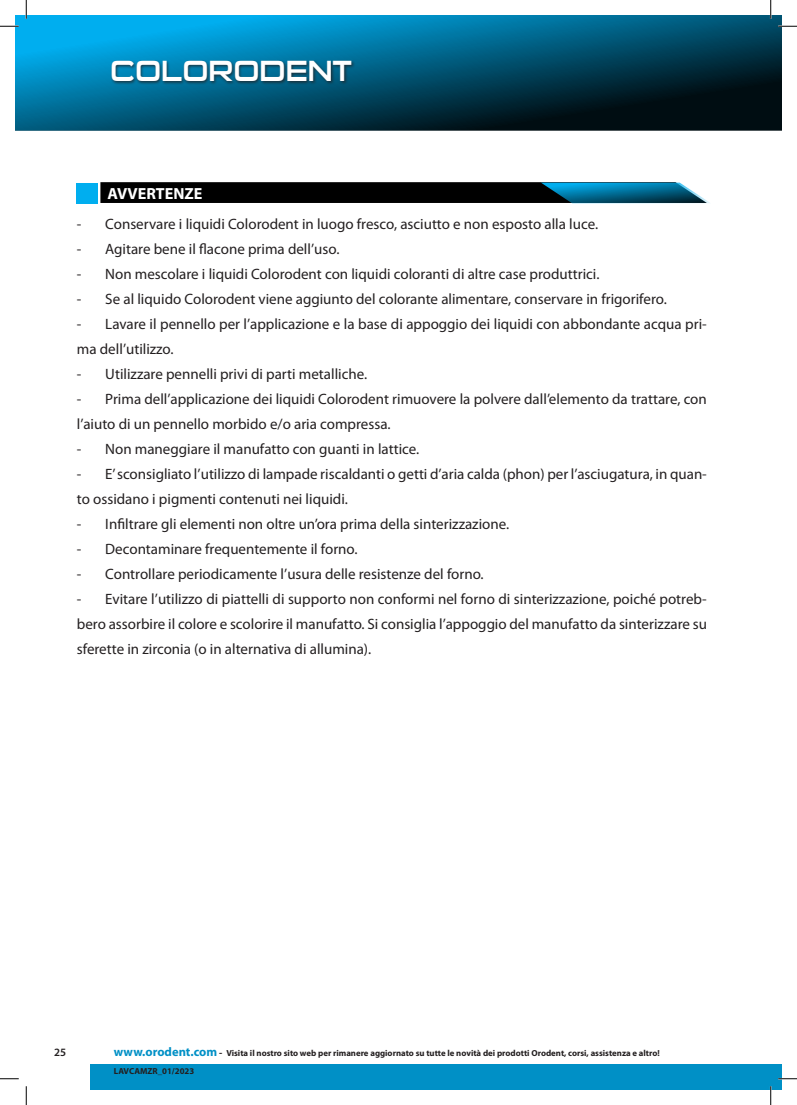
<style>
.page{position:relative;width:797px;height:1105px;background:#fff}
.page>*{position:absolute;margin:0;border:0;box-sizing:border-box;transform-origin:0 0}
.t1{font:28.75px "Sui Generis Rg";color:#fff}
.t2{font:700 16.12px "Myriad Pro";color:#fff}
.t3{font:15px/25px "Myriad Pro";color:#231f20}
.t4{font:600 11.25px "Myriad Pro";color:#231f20}
.t5{font:700 8.75px/17.5px "Myriad Pro";color:#231f20}
.s1{font-size:12.5px;color:#0090c6}
.s2{font-size:10px}
</style>
<div class="page">
<div style="left:90px;top:1065px;width:691px;height:24px;background:#0090c6"></div>
<svg style="left:16px;top:16px;width:765px;height:115px;background:#005574"></svg>
<div style="left:110px;top:60px;width:246px;height:25px;background:#231f20;opacity:.75"></div>
<svg style="left:100px;top:182px;width:610px;height:21px;background:#092029"></svg>
<div style="left:76px;top:183px;width:21px;height:20px;background:#00aeef"></div>
<svg style="left:0;top:25px;width:37px;height:106px"></svg>
<svg style="left:778px;top:25px;width:19px;height:2px"></svg>
<svg style="left:0;top:1078px;width:19px;height:1px"></svg>
<svg style="left:778px;top:1078px;width:19px;height:1px"></svg>
<svg style="left:25px;top:0;width:2px;height:19px"></svg>
<svg style="left:25px;top:1086px;width:2px;height:19px"></svg>
<svg style="left:770px;top:0;width:1px;height:19px"></svg>
<svg style="left:770px;top:1086px;width:1px;height:19px"></svg>
<p class="t1" style="left:110px;top:55px;width:244px">COLORODENT</p>
<p class="t2" style="left:107px;top:183px;width:96px">AVVERTENZE</p>
<p class="t3" style="left:77px;top:211px;width:522px">- Conservare i liquidi Colorodent in luogo fresco, asciutto e non esposto alla luce.</p>
<p class="t3" style="left:77px;top:236px;width:264px">- Agitare bene il flacone prima dell’uso.</p>
<p class="t3" style="left:77px;top:261px;width:524px">- Non mescolare i liquidi Colorodent con liquidi coloranti di altre case produttrici.</p>
<p class="t3" style="left:77px;top:286px;width:591px">- Se al liquido Colorodent viene aggiunto del colorante alimentare, conservare in frigorifero.</p>
<p class="t3" style="left:77px;top:311px;width:631px">- Lavare il pennello per l’applicazione e la base di appoggio dei liquidi con abbondante acqua pri&shy;ma dell’utilizzo.</p>
<p class="t3" style="left:77px;top:361px;width:292px">- Utilizzare pennelli privi di parti metalliche.</p>
<p class="t3" style="left:77px;top:386px;width:631px">- Prima dell’applicazione dei liquidi Colorodent rimuovere la polvere dall’elemento da trattare, con l’aiuto di un pennello morbido e/o aria compressa.</p>
<p class="t3" style="left:77px;top:436px;width:344px">- Non maneggiare il manufatto con guanti in lattice.</p>
<p class="t3" style="left:77px;top:461px;width:631px">- E’ sconsigliato l’utilizzo di lampade riscaldanti o getti d’aria calda (phon) per l’asciugatura, in quan&shy;to ossidano i pigmenti contenuti nei liquidi.</p>
<p class="t3" style="left:77px;top:511px;width:434px">- Infiltrare gli elementi non oltre un’ora prima della sinterizzazione.</p>
<p class="t3" style="left:77px;top:536px;width:282px">- Decontaminare frequentemente il forno.</p>
<p class="t3" style="left:77px;top:561px;width:408px">- Controllare periodicamente l’usura delle resistenze del forno.</p>
<p class="t3" style="left:77px;top:586px;width:631px;text-align:justify">- Evitare l’utilizzo di piattelli di supporto non conformi nel forno di sinterizzazione, poiché potreb&shy;bero assorbire il colore e scolorire il manufatto. Si consiglia l’appoggio del manufatto da sinterizzare su sferette in zirconia (o in alternativa di allumina).</p>
<p class="t4" style="left:54px;top:1045px;width:14px">25</p>
<p class="t5" style="left:114px;top:1044px;width:547px"><span class="s1">www.orodent.com</span> <span class="s2">-</span> Visita il nostro sito web per rimanere aggiornato su tutte le novità dei prodotti Orodent, corsi, assistenza e altro!<br>LAVCAMZR_01/2023</p>
</div>
